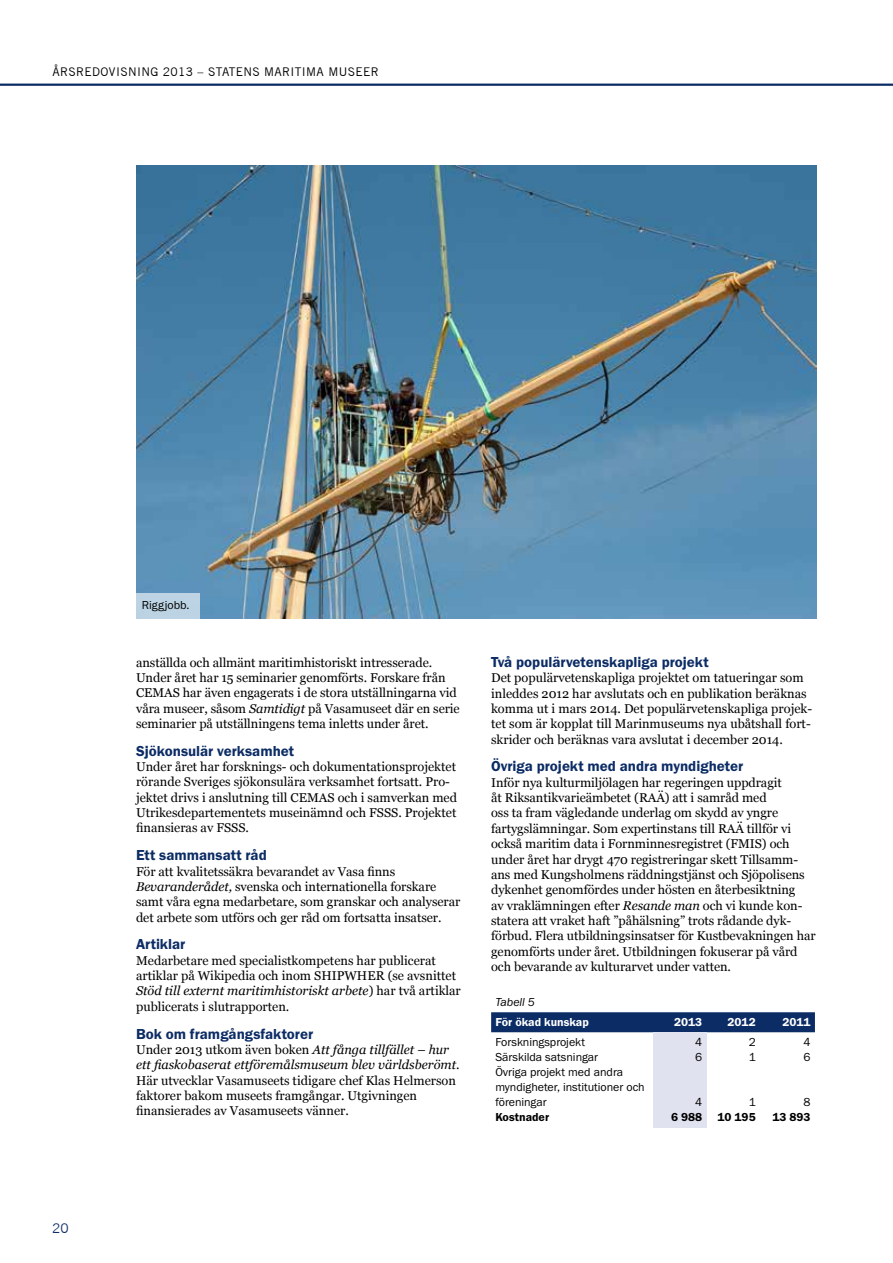
<style>
.page{position:relative;width:893px;height:1263px;background:#fff}
.page>*{position:absolute;margin:0;border:0;box-sizing:border-box;transform-origin:0 0}
.t1{font:15px "Franklin Gothic URW Dem";color:#0c2c65}
.t2{font:13.5px "Trade Gothic";color:#0c2c65}
.t3{font:12.75px/15.3px "Georgia";letter-spacing:-.005em;color:#000}
.t4{font:12px/15px "Franklin Gothic URW Boo";color:#000}
.t5{font:12px "Trade Gothic";letter-spacing:.03em;color:#000}
.t6{font:12px "Franklin Gothic URW Dem";color:#fff}
.t7{font:12px "Franklin Gothic URW Dem";color:#000}
.t8{font:12px "Franklin Gothic URW Boo Ita";color:#000}
.s1{font-style:italic}
</style>
<div class="page">
<hr style="left:0;top:84px;width:893px;height:2px;background:#0c2c65">
<img style="left:136px;top:166px;width:680px;height:453px">
<div style="left:136px;top:593px;width:63px;height:26px;background:#bcd3e3"></div>
<div style="left:491px;top:1012px;width:324px;height:20px;background:#0c2c65"></div>
<div style="left:653px;top:1032px;width:53px;height:95px;background:#e1e2ef"></div>
<p class="t5" style="left:52px;top:65px;width:328px">ÅRSREDOVISNING 2013 – STATENS MARITIMA MUSEER</p>
<p class="t2" style="left:52px;top:1220px;width:18px">20</p>
<p class="t4" style="left:142px;top:597px;width:49px">Riggjobb.</p>
<p class="t3" style="left:136px;top:654px;width:325px">anställda och allmänt maritimhistoriskt intresserade.<br>Under året har 15 seminarier genomförts. Forskare från CEMAS har även engagerats i de stora utställningarna vid våra museer, såsom <span class="s1">Samtidigt</span> på Vasamuseet där en serie seminarier på utställningens tema inletts under året.</p>
<p class="t1" style="left:136px;top:741px;width:160px">Sjökonsulär verksamhet</p>
<p class="t3" style="left:136px;top:758px;width:323px">Under året har forsknings- och dokumentationsprojektet rörande Sveriges sjökonsulära verksamhet fortsatt. Pro&shy;jektet drivs i anslutning till CEMAS och i samverkan med Utrikesdepartementets museinämnd och FSSS. Projektet finansieras av FSSS.</p>
<p class="t1" style="left:136px;top:846px;width:132px">Ett sammansatt råd</p>
<p class="t3" style="left:136px;top:863px;width:326px">För att kvalitetssäkra bevarandet av Vasa finns <span class="s1">Bevaranderådet,</span> svenska och internationella forskare samt våra egna medarbetare, som granskar och analyserar det arbete som utförs och ger råd om fortsatta insatser.</p>
<p class="t1" style="left:136px;top:935px;width:51px">Artiklar</p>
<p class="t3" style="left:136px;top:952px;width:326px">Medarbetare med specialistkompetens har publicerat artiklar på Wikipedia och inom SHIPWHER (se avsnittet <span class="s1">Stöd till externt maritimhistoriskt arbete</span>) har två artiklar publicerats i slutrapporten.</p>
<p class="t1" style="left:136px;top:1024px;width:179px">Bok om framgångsfaktorer</p>
<p class="t3" style="left:136px;top:1041px;width:325px">Under 2013 utkom även boken <span class="s1">Att fånga tillfället – hur ett fiaskobaserat ettföremålsmuseum blev världsberömt</span>.<br>Här utvecklar Vasamuseets tidigare chef Klas Helmerson faktorer bakom museets framgångar. Utgivningen finansierades av Vasamuseets vänner.</p>
<p class="t1" style="left:491px;top:653px;width:219px">Två populärvetenskapliga projekt</p>
<p class="t3" style="left:491px;top:670px;width:323px">Det populärvetenskapliga projektet om tatueringar som inleddes 2012 har avslutats och en publikation beräknas komma ut i mars 2014. Det populärvetenskapliga projek&shy;tet som är kopplat till Marinmuseums nya ubåtshall fort&shy;skrider och beräknas vara avslutat i december 2014.</p>
<p class="t1" style="left:491px;top:757px;width:254px">Övriga projekt med andra myndigheter</p>
<p class="t3" style="left:491px;top:774px;width:326px">Inför nya kulturmiljölagen har regeringen uppdragit<br>åt Riksantikvarieämbetet (RAÄ) att i samråd med<br>oss ta fram vägledande underlag om skydd av yngre fartygslämningar. Som expertinstans till RAÄ tillför vi också maritim data i Fornminnesregistret (FMIS) och under året har drygt 470 registreringar skett Tillsamm&shy;ans med Kungsholmens räddningstjänst och Sjöpolisens dykenhet genomfördes under hösten en återbesiktning<br>av vraklämningen efter <span class="s1">Resande man</span> och vi kunde kon&shy;statera att vraket haft ”påhälsning” trots rådande dyk&shy;förbud. Flera utbildningsinsatser för Kustbevakningen har genomförts under året. Utbildningen fokuserar på vård och bevarande av kulturarvet under vatten.</p>
<p class="t8" style="left:495px;top:995px;width:41px">Tabell 5</p>
<p class="t6" style="left:495px;top:1015px;width:95px">För ökad kunskap</p>
<p class="t6" style="left:674px;top:1015px;width:30px">2013</p>
<p class="t6" style="left:728px;top:1015px;width:30px">2012</p>
<p class="t6" style="left:782px;top:1015px;width:30px">2011</p>
<p class="t4" style="left:495px;top:1034px;width:151px">Forskningsprojekt<br>Särskilda satsningar<br>Övriga projekt med andra myndigheter, institutioner och föreningar</p>
<p class="t7" style="left:495px;top:1110px;width:55px">Kostnader</p>
<p class="t4" style="left:695px;top:1034px;width:9px">4<br>6</p>
<p class="t4" style="left:695px;top:1094px;width:9px">4</p>
<p class="t7" style="left:671px;top:1110px;width:33px">6 988</p>
<p class="t4" style="left:804px;top:1034px;width:9px">4<br>6</p>
<p class="t4" style="left:804px;top:1094px;width:9px">8</p>
<p class="t7" style="left:772px;top:1110px;width:40px">13 893</p>
<p class="t4" style="left:749px;top:1034px;width:9px">2<br>1</p>
<p class="t4" style="left:749px;top:1094px;width:9px">1</p>
<p class="t7" style="left:717px;top:1110px;width:40px">10 195</p>
</div>
